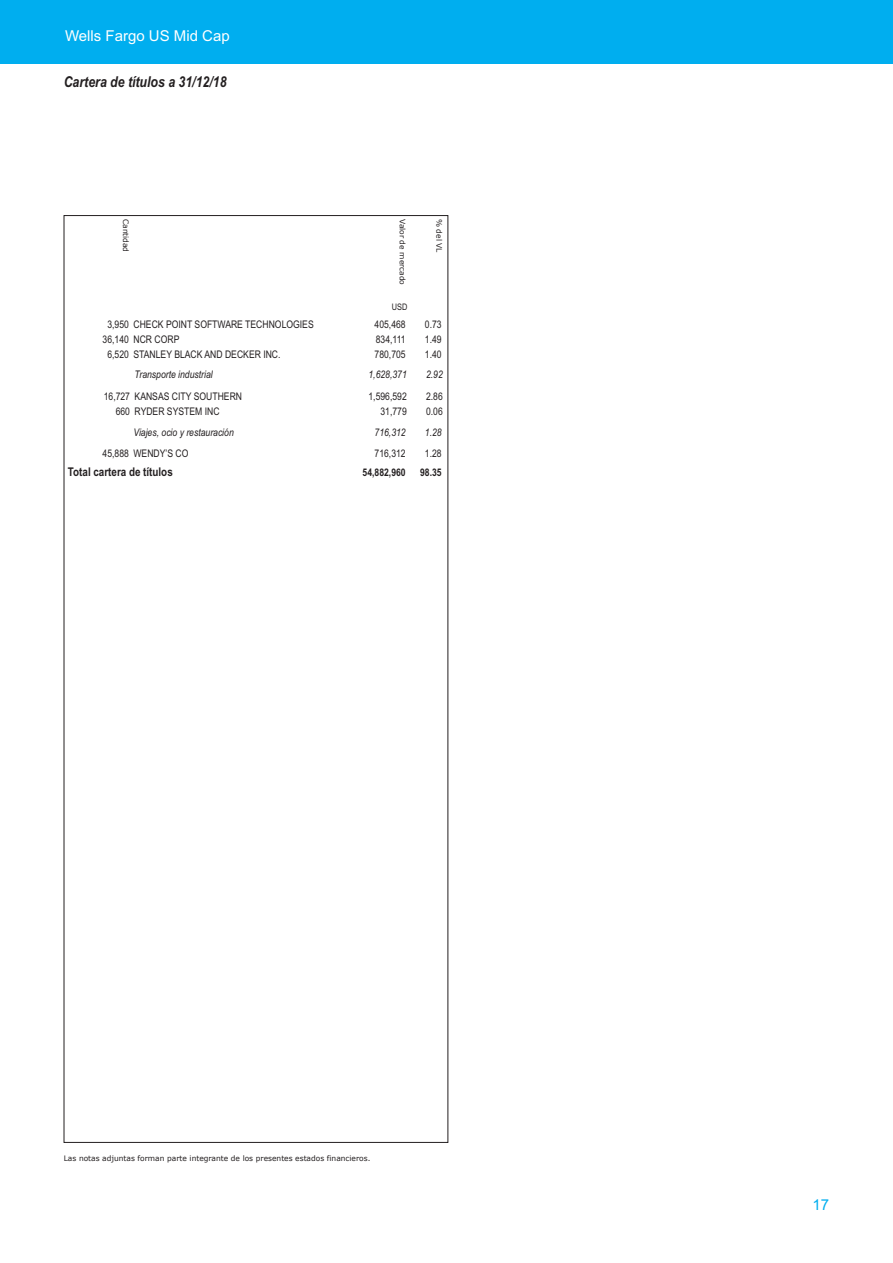
<style>
.page{position:relative;width:893px;height:1263px;background:#fff}
.page>*{position:absolute;margin:0;border:0;box-sizing:border-box;transform-origin:0 0}
.t1{font:italic 700 15px "Arial Narrow";color:#231f20}
.t2{font:15px "Arial";color:#fff}
.t3{font:15px "Arial";color:#00aeef}
.t4{font:700 12px "Arial Narrow";color:#231f20}
.t5{font:10.5px "Arial Narrow";color:#231f20}
.t6{font:italic 10.5px "Arial Narrow";color:#231f20}
.t7{font:700 10.5px "Arial Narrow";color:#231f20}
.t8{font:9px "Arial Narrow";color:#231f20}
.t9{font:7.5px "Verdana";color:#231f20}
</style>
<div class="page">
<div style="left:0;top:0;width:893px;height:64px;background:#00aeef"></div>
<h1 class="t2" style="left:65px;top:30px;width:166px">Wells Fargo US Mid Cap</h1>
<h1 class="t1" style="left:64px;top:76px;width:164px">Cartera de títulos a 31/12/18</h1>
<p class="t9" style="left:131px;top:219px;width:35px;rotate:90deg">Cantidad</p>
<p class="t9" style="left:407px;top:219px;width:68px;rotate:90deg">Valor de mercado</p>
<p class="t9" style="left:444px;top:219px;width:35px;rotate:90deg">% del VL</p>
<p class="t8" style="left:392px;top:301px;width:17px">USD</p>
<p class="t5" style="left:107px;top:318px;width:208px">3,950 CHECK POINT SOFTWARE TECHNOLOGIES</p>
<p class="t5" style="left:375px;top:318px;width:33px">405,468</p>
<p class="t5" style="left:425px;top:318px;width:18px">0.73</p>
<p class="t5" style="left:103px;top:333px;width:78px">36,140 NCR CORP</p>
<p class="t5" style="left:376px;top:333px;width:31px">834,111</p>
<p class="t5" style="left:425px;top:333px;width:18px">1.49</p>
<p class="t5" style="left:107px;top:348px;width:175px">6,520 STANLEY BLACK AND DECKER INC.</p>
<p class="t5" style="left:375px;top:348px;width:33px">780,705</p>
<p class="t5" style="left:425px;top:348px;width:18px">1.40</p>
<p class="t6" style="left:135px;top:371px;width:80px">Transporte industrial</p>
<p class="t6" style="left:368px;top:371px;width:40px">1,628,371</p>
<p class="t6" style="left:426px;top:371px;width:18px">2.92</p>
<p class="t5" style="left:104px;top:390px;width:140px">16,727 KANSAS CITY SOUTHERN</p>
<p class="t5" style="left:368px;top:390px;width:40px">1,596,592</p>
<p class="t5" style="left:426px;top:390px;width:18px">2.86</p>
<p class="t5" style="left:116px;top:405px;width:105px">660 RYDER SYSTEM INC</p>
<p class="t5" style="left:380px;top:405px;width:28px">31,779</p>
<p class="t5" style="left:426px;top:405px;width:18px">0.06</p>
<p class="t6" style="left:133px;top:428px;width:102px">Viajes, ocio y restauración</p>
<p class="t6" style="left:375px;top:428px;width:33px">716,312</p>
<p class="t6" style="left:425px;top:428px;width:18px">1.28</p>
<p class="t5" style="left:103px;top:448px;width:87px">45,888 WENDY’S CO</p>
<p class="t5" style="left:375px;top:448px;width:33px">716,312</p>
<p class="t5" style="left:425px;top:448px;width:18px">1.28</p>
<p class="t4" style="left:68px;top:468px;width:106px">Total cartera de títulos</p>
<p class="t7" style="left:363px;top:468px;width:45px">54,882,960</p>
<p class="t7" style="left:420px;top:468px;width:23px">98.35</p>
<p class="t9" style="left:64px;top:1153px;width:308px">Las notas adjuntas forman parte integrante de los presentes estados financieros.</p>
<h1 class="t3" style="left:812px;top:1199px;width:18px">17</h1>
</div>
